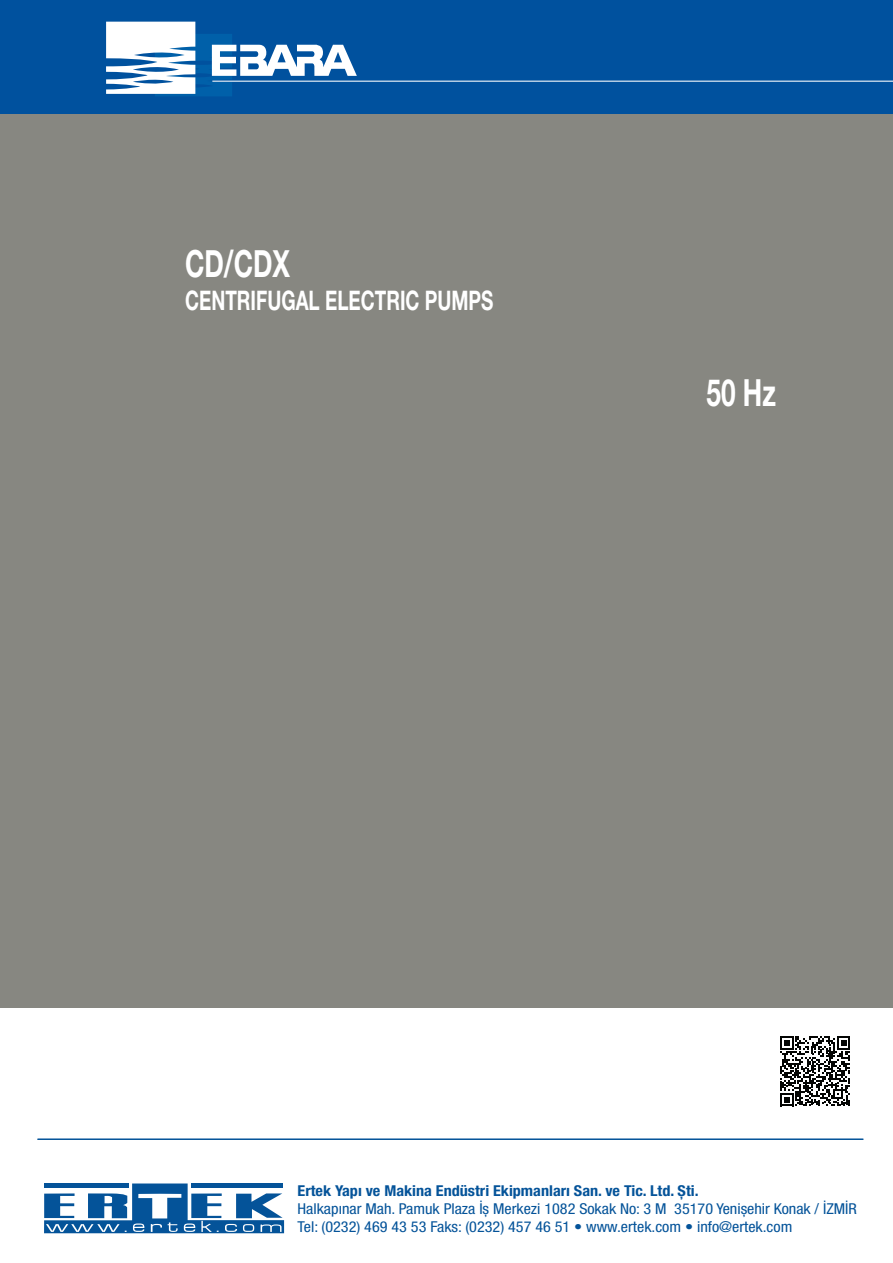
<style>
.page{position:relative;width:893px;height:1263px;background:#fff}
.page>*{position:absolute;margin:0;border:0;box-sizing:border-box;transform-origin:0 0}
.t1{font:700 37.5px "Helvetica Neue";color:#fff;scale:.7 1}
.t2{font:700 27px "Helvetica Neue";color:#fff;scale:.7 1}
.t3{font:condensed 15px/18px "Helvetica Neue LT Pro";color:#045399;scale:1.08 1}
.t4{font:700 condensed 15px "Helvetica Neue LT Pro";color:#045399;scale:1.08 1}
</style>
<div class="page">
<div style="left:0;top:0;width:893px;height:114px;background:#00519e"></div>
<div style="left:0;top:115px;width:893px;height:893px;background:#878781"></div>
<svg style="left:44px;top:1183px;width:240px;height:50px"></svg>
<hr style="left:38px;top:1138px;width:825px;height:2px;background:#045399">
<svg style="left:780px;top:1036px;width:70px;height:70px"></svg>
<svg style="left:106px;top:22px;width:251px;height:74px"></svg>
<hr style="left:212px;top:81px;width:681px;height:1px;background:#fff">
<h1 class="t1" style="left:185px;top:241px;width:152px">CD/CDX</h1>
<h2 class="t2" style="left:185px;top:283px;width:442px">CENTRIFUGAL ELECTRIC PUMPS</h2>
<h1 class="t1" style="left:706px;top:369px;width:101px">50 Hz</h1>
<p class="t4" style="left:298px;top:1181px;width:373px">Ertek Yapı ve Makina Endüstri Ekipmanları San. ve Tic. Ltd. Ști.</p>
<p class="t3" style="left:298px;top:1199px;width:519px">Halkapınar Mah. Pamuk Plaza İș Merkezi 1082 Sokak No: 3 M 35170 Yenișehir Konak / İZMİR<br>Tel: (0232) 469 43 53 Faks: (0232) 457 46 51 • www.ertek.com • info@ertek.com</p>
</div>
